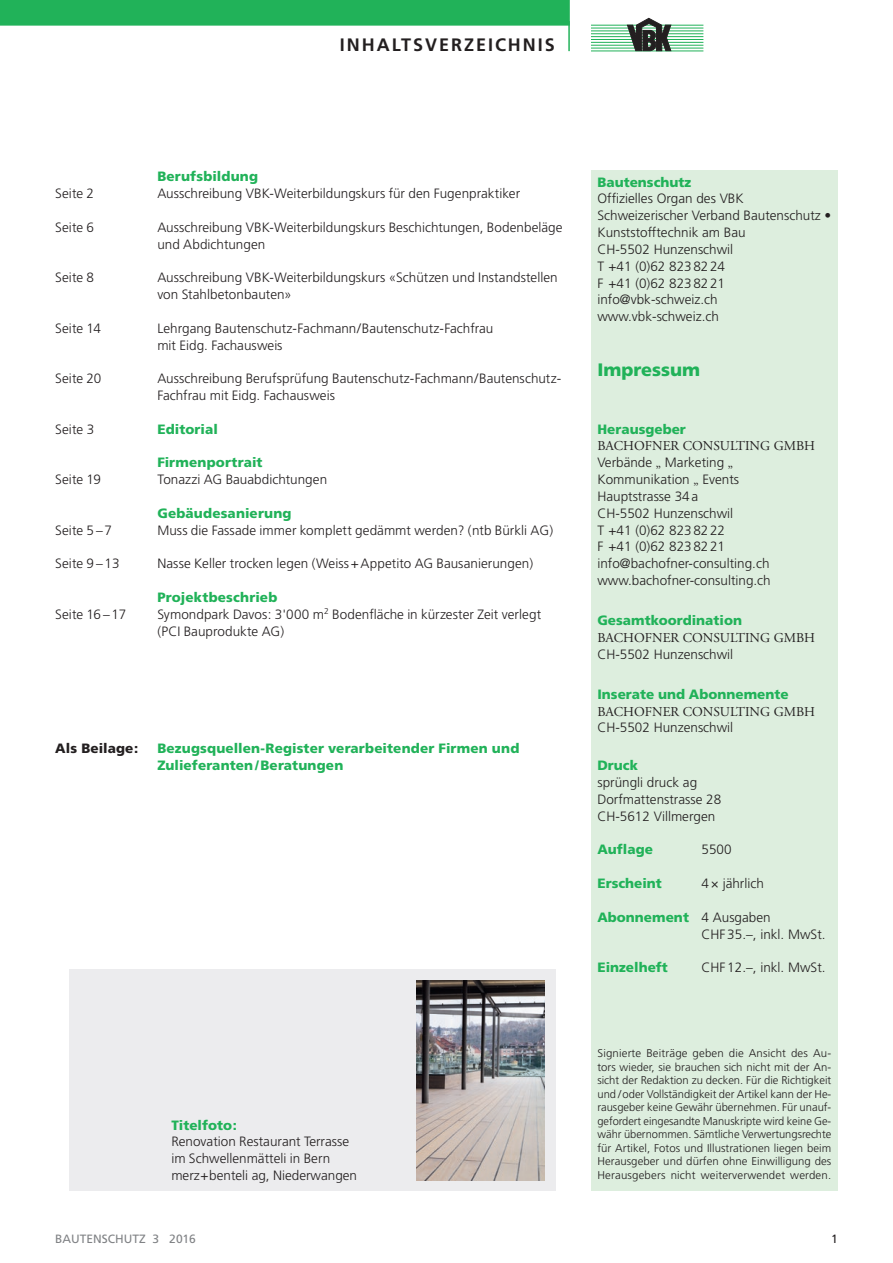
<style>
.page{position:relative;width:893px;height:1263px;background:#fff}
.page>*{position:absolute;margin:0;border:0;box-sizing:border-box;transform-origin:0 0}
.t1{font:700 18px "Frutiger CE";letter-spacing:.11em;color:#231f20}
.t2{font:900 18px "Frutiger CE";color:#21b259}
.t3{font:300 13.5px/16.8px "Frutiger CE";color:#231f20}
.t4{font:900 13.5px/16.8px "Frutiger CE";color:#21b259}
.t5{font:13.5px "Adobe Garamond Pro";color:#231f20}
.t6{font:900 13.5px "Frutiger CE";letter-spacing:.005em;color:#231f20}
.t7{font:12px "Frutiger CE";color:#808285}
.t8{font:12px "Frutiger CE";color:#231f20}
.t9{font:300 11.25px/13.5px "Frutiger CE";letter-spacing:.015em;color:#231f20;text-align:justify}
.s1{font-family:"Adobe Garamond Pro";font-weight:400}
.s2{font-weight:900;color:#21b259}
</style>
<div class="page">
<hr style="left:591px;top:25px;width:112px;height:1px;background:#21b259">
<hr style="left:591px;top:28px;width:112px;height:1px;background:#21b259">
<hr style="left:591px;top:31px;width:112px;height:1px;background:#21b259">
<hr style="left:591px;top:34px;width:112px;height:1px;background:#21b259">
<hr style="left:591px;top:36px;width:112px;height:1px;background:#21b259">
<hr style="left:591px;top:51px;width:112px;height:1px;background:#21b259">
<hr style="left:591px;top:39px;width:112px;height:1px;background:#21b259">
<hr style="left:591px;top:42px;width:112px;height:1px;background:#21b259">
<hr style="left:591px;top:45px;width:112px;height:1px;background:#21b259">
<hr style="left:591px;top:48px;width:112px;height:1px;background:#21b259">
<svg style="left:627px;top:18px;width:44px;height:33px"></svg>
<div style="left:69px;top:969px;width:487px;height:222px;background:#ececee"></div>
<div style="left:0;top:0;width:570px;height:26px;background:#21b259"></div>
<hr style="left:568px;top:21px;width:2px;height:30px;background:#21b259">
<img style="left:417px;top:980px;width:127px;height:200px">
<div style="left:591px;top:170px;width:247px;height:1021px;background:#ddeede"></div>
<h1 class="t1" style="left:340px;top:34px;width:217px">INHALTSVERZEICHNIS</h1>
<p class="t4" style="left:157px;top:168px;width:102px">Berufsbildung</p>
<p class="t3" style="left:55px;top:185px;width:40px">Seite 2</p>
<p class="t3" style="left:157px;top:185px;width:364px">Ausschreibung VBK-Weiterbildungskurs für den Fugenpraktiker</p>
<p class="t3" style="left:55px;top:219px;width:40px">Seite 6</p>
<p class="t3" style="left:157px;top:219px;width:407px">Ausschreibung VBK-Weiterbildungskurs Beschichtungen, Bodenbeläge und Abdichtungen</p>
<p class="t3" style="left:55px;top:269px;width:40px">Seite 8</p>
<p class="t3" style="left:157px;top:269px;width:402px">Ausschreibung VBK-Weiterbildungskurs «Schützen und Instandstellen von Stahlbetonbauten»</p>
<p class="t3" style="left:55px;top:319px;width:47px">Seite 14</p>
<p class="t3" style="left:157px;top:319px;width:338px">Lehrgang Bautenschutz-Fachmann/Bautenschutz-Fachfrau mit Eidg. Fachausweis</p>
<p class="t3" style="left:55px;top:370px;width:48px">Seite 20</p>
<p class="t3" style="left:157px;top:370px;width:405px">Ausschreibung Berufsprüfung Bautenschutz-Fachmann/Bautenschutz-<br>Fachfrau mit Eidg. Fachausweis</p>
<p class="t3" style="left:55px;top:420px;width:41px">Seite 3</p>
<p class="t4" style="left:157px;top:420px;width:62px">Editorial</p>
<p class="t4" style="left:157px;top:454px;width:107px">Firmenportrait</p>
<p class="t3" style="left:55px;top:471px;width:47px">Seite 19</p>
<p class="t3" style="left:157px;top:471px;width:171px">Tonazzi AG Bauabdichtungen</p>
<p class="t4" style="left:157px;top:505px;width:136px">Gebäudesanierung</p>
<p class="t3" style="left:55px;top:521px;width:58px">Seite 5 –7</p>
<p class="t3" style="left:157px;top:521px;width:397px">Muss die Fassade immer komplett gedämmt werden? (ntb Bürkli AG)</p>
<p class="t3" style="left:55px;top:555px;width:66px">Seite 9 –13</p>
<p class="t3" style="left:157px;top:555px;width:377px">Nasse Keller trocken legen (Weiss+Appetito AG Bausanierungen)</p>
<p class="t4" style="left:157px;top:589px;width:122px">Projektbeschrieb</p>
<p class="t3" style="left:55px;top:605px;width:73px">Seite 16 –17</p>
<p class="t3" style="left:157px;top:605px;width:385px">Symondpark Davos: 3'000 m<sup>2</sup> Bodenfläche in kürzester Zeit verlegt (PCI Bauprodukte AG)</p>
<p class="t6" style="left:55px;top:740px;width:84px">Als Beilage:</p>
<p class="t4" style="left:157px;top:740px;width:364px">Bezugsquellen-Register verarbeitender Firmen und<br>Zulieferanten/Beratungen</p>
<p class="t4" style="left:171px;top:1116px;width:67px">Titelfoto:</p>
<p class="t3" style="left:171px;top:1133px;width:187px">Renovation Restaurant Terrasse im Schwellenmätteli in Bern merz+benteli ag, Niederwangen</p>
<p class="t4" style="left:597px;top:173px;width:95px">Bautenschutz</p>
<p class="t3" style="left:597px;top:190px;width:235px">Offizielles Organ des VBK<br>Schweizerischer Verband Bautenschutz •<br>Kunststofftechnik am Bau<br>CH-5502 Hunzenschwil<br>T +41 (0)62 8238224<br>F +41 (0)62 8238221 info@vbk-schweiz.ch www.vbk-schweiz.ch</p>
<h1 class="t2" style="left:597px;top:359px;width:104px">Impressum</h1>
<p class="t4" style="left:597px;top:420px;width:90px">Herausgeber</p>
<p class="t5" style="left:597px;top:438px;width:219px">BACHOFNER CONSULTING GMBH</p>
<p class="t3" style="left:597px;top:454px;width:175px">Verbände <span class="s1">„</span> Marketing <span class="s1">„<br></span>Kommunikation <span class="s1">„</span> Events<br>Hauptstrasse 34a<br>CH-5502 Hunzenschwil<br>T +41 (0)62 8238222<br>F +41 (0)62 8238221 info@bachofner-consulting.ch www.bachofner-consulting.ch</p>
<p class="t4" style="left:597px;top:612px;width:146px">Gesamtkoordination</p>
<p class="t5" style="left:597px;top:629px;width:219px">BACHOFNER CONSULTING GMBH</p>
<p class="t3" style="left:597px;top:645px;width:137px">CH-5502 Hunzenschwil</p>
<p class="t4" style="left:597px;top:686px;width:193px">Inserate und Abonnemente</p>
<p class="t5" style="left:597px;top:703px;width:219px">BACHOFNER CONSULTING GMBH</p>
<p class="t3" style="left:597px;top:719px;width:137px">CH-5502 Hunzenschwil</p>
<p class="t4" style="left:597px;top:757px;width:42px">Druck</p>
<p class="t3" style="left:597px;top:774px;width:125px">sprüngli druck ag<br>Dorfmattenstrasse 28<br>CH-5612 Villmergen</p>
<p class="t4" style="left:597px;top:841px;width:57px">Auflage</p>
<p class="t3" style="left:702px;top:841px;width:32px">5500</p>
<p class="t4" style="left:597px;top:875px;width:66px">Erscheint</p>
<p class="t3" style="left:702px;top:875px;width:64px">4× jährlich</p>
<p class="t3" style="left:702px;top:908px;width:125px;text-indent:-104px"><span class="s2">Abonnement</span> 4 Ausgaben<br>CHF35.–, inkl. MwSt.</p>
<p class="t4" style="left:597px;top:959px;width:72px">Einzelheft</p>
<p class="t3" style="left:702px;top:959px;width:125px">CHF12.–, inkl. MwSt.</p>
<p class="t9" style="left:597px;top:1046px;width:235px">Signierte Beiträge geben die Ansicht des Au&shy;tors wieder, sie brauchen sich nicht mit der An&shy;sicht der Redaktion zu decken. Für die Richtigkeit und /oder Vollständigkeit der Artikel kann der He&shy;rausgeber keine Gewähr übernehmen. Für unauf&shy;gefordert eingesandte Manuskripte wird keine Ge&shy;währ übernommen. Sämtliche Verwertungsrechte für Artikel, Fotos und Illustrationen liegen beim Herausgeber und dürfen ohne Einwilligung des Herausgebers nicht weiterverwendet werden.</p>
<p class="t7" style="left:55px;top:1231px;width:142px">BAUTENSCHUTZ 3 2016</p>
<p class="t8" style="left:831px;top:1231px;width:8px">1</p>
</div>
